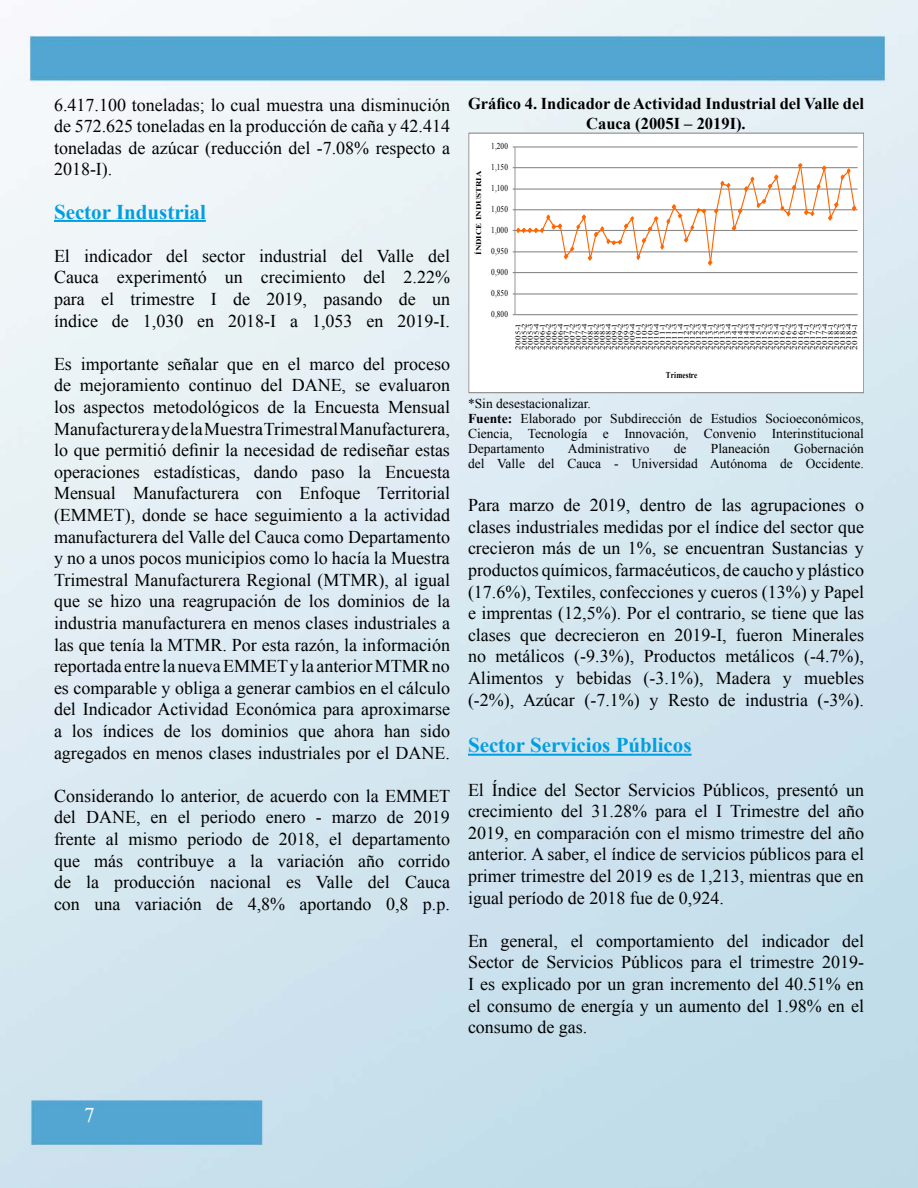
<style>
.page{position:relative;width:918px;height:1188px;background:#fff}
.page>*{position:absolute;margin:0;border:0;box-sizing:border-box;transform-origin:0 0}
.t1{font:700 21px "Times New Roman";color:#009ee0}
.t2{font:21px "Times New Roman";color:#fff}
.t3{font:18px/21.6px "Times New Roman";color:#000;text-align:justify}
.t4{font:700 16.5px/19.8px "Times New Roman";color:#000;text-align:center}
.t5{font:13.5px/15px "Times New Roman";color:#000}
.t6{font:9px "Times New Roman";letter-spacing:.04em;color:#000;scale:.81 1}
.t7{font:700 9px "Times New Roman";letter-spacing:.015em;color:#000;scale:.81 1}
.t8{font:7.2px/6px "Times New Roman";letter-spacing:.04em;color:#000;text-align:justify;scale:1.24 1}
.t9{font:700 7.2px "Times New Roman";letter-spacing:-.03em;color:#000;scale:1.24 1}
.s1{font-weight:700}
</style>
<div class="page">
<img style="left:0;top:0;width:918px;height:1188px">
<hr style="left:54px;top:220px;width:152px;height:2px;background:#009ee0">
<hr style="left:468px;top:754px;width:224px;height:2px;background:#009ee0">
<div style="left:469px;top:133px;width:394px;height:259px;background:#fff"></div>
<hr style="left:515px;top:314px;width:343px;height:1px;background:#898989">
<hr style="left:515px;top:294px;width:343px;height:1px;background:#898989">
<hr style="left:515px;top:272px;width:343px;height:1px;background:#898989">
<hr style="left:515px;top:252px;width:343px;height:1px;background:#898989">
<hr style="left:515px;top:209px;width:343px;height:1px;background:#898989">
<hr style="left:515px;top:189px;width:343px;height:1px;background:#898989">
<hr style="left:515px;top:167px;width:343px;height:1px;background:#898989">
<hr style="left:515px;top:147px;width:343px;height:1px;background:#898989">
<hr style="left:515px;top:147px;width:1px;height:168px;background:#898989">
<hr style="left:515px;top:230px;width:343px;height:1px;background:#898989">
<svg style="left:513px;top:163px;width:344px;height:103px"></svg>
<div style="left:469px;top:133px;width:395px;height:260px;border:1px solid #898989"></div>
<p class="t3" style="left:54px;top:94px;width:398px">6.417.100 toneladas; lo cual muestra una disminución de 572.625 toneladas en la producción de caña y 42.414 toneladas de azúcar (reducción del -7.08% respecto a 2018-I).</p>
<p class="t1" style="left:54px;top:197px;width:153px">Sector Industrial</p>
<p class="t3" style="left:54px;top:245px;width:398px">El indicador del sector industrial del Valle del Cauca experimentó un crecimiento del 2.22% para el trimestre I de 2019, pasando de un índice de 1,030 en 2018-I a 1,053 en 2019-I.</p>
<p class="t3" style="left:54px;top:353px;width:398px">Es importante señalar que en el marco del proceso de mejoramiento continuo del DANE, se evaluaron los aspectos metodológicos de la Encuesta Mensual Manufacturera y de la Muestra Trimestral Manufacturera, lo que permitió definir la necesidad de rediseñar estas operaciones estadísticas, dando paso la Encuesta Mensual Manufacturera con Enfoque Territorial (EMMET), donde se hace seguimiento a la actividad manufacturera del Valle del Cauca como Departamento y no a unos pocos municipios como lo hacía la Muestra Trimestral Manufacturera Regional (MTMR), al igual que se hizo una reagrupación de los dominios de la industria manufacturera en menos clases industriales a las que tenía la MTMR. Por esta razón, la información reportada entre la nueva EMMET y la anterior MTMR no es comparable y obliga a generar cambios en el cálculo del Indicador Actividad Económica para aproximarse a los índices de los dominios que ahora han sido agregados en menos clases industriales por el DANE.</p>
<p class="t3" style="left:54px;top:785px;width:398px">Considerando lo anterior, de acuerdo con la EMMET del DANE, en el periodo enero - marzo de 2019 frente al mismo periodo de 2018, el departamento que más contribuye a la variación año corrido de la producción nacional es Valle del Cauca con una variación de 4,8% aportando 0,8 p.p.</p>
<p class="t4" style="left:468px;top:93px;width:398px">Gráfico 4. Indicador de Actividad Industrial del Valle del<br>Cauca (2005I – 2019I).</p>
<p class="t9" style="left:474px;top:255px;width:69px;rotate:-90deg">ÍNDICE INDUSTRIA</p>
<p class="t6" style="left:491px;top:140px;width:22px">1,200</p>
<p class="t6" style="left:491px;top:161px;width:22px">1,150</p>
<p class="t6" style="left:491px;top:182px;width:22px">1,100</p>
<p class="t6" style="left:491px;top:203px;width:22px">1,050</p>
<p class="t6" style="left:491px;top:224px;width:22px">1,000</p>
<p class="t6" style="left:491px;top:245px;width:22px">0,950</p>
<p class="t6" style="left:491px;top:266px;width:22px">0,900</p>
<p class="t6" style="left:491px;top:287px;width:22px">0,850</p>
<p class="t6" style="left:491px;top:308px;width:22px">0,800</p>
<p class="t8" style="left:515px;top:350px;width:23px;rotate:-90deg">2005-1<br>2005-2<br>2005-3<br>2005-4<br>2006-1<br>2006-2<br>2006-3<br>2006-4<br>2007-1<br>2007-2<br>2007-3<br>2007-4<br>2008-1<br>2008-2<br>2008-3<br>2008-4<br>2009-1<br>2009-2<br>2009-3<br>2009-4<br>2010-1<br>2010-2<br>2010-3<br>2010-4<br>2011-1<br>2011-2<br>2011-3<br>2011-4<br>2012-1<br>2012-2<br>2012-3<br>2012-4<br>2013-1<br>2013-2<br>2013-3<br>2013-4<br>2014-1<br>2014-2<br>2014-3<br>2014-4<br>2015-1<br>2015-2<br>2015-3<br>2015-4<br>2016-1<br>2016-2<br>2016-3<br>2016-4<br>2017-1<br>2017-2<br>2017-3<br>2017-4<br>2018-1<br>2018-2<br>2018-3<br>2018-4<br>2019-1</p>
<p class="t7" style="left:666px;top:369px;width:40px">Trimestre</p>
<p class="t5" style="left:468px;top:396px;width:398px">*Sin desestacionalizar.<br><span class="s1">Fuente:</span> Elaborado por Subdirección de Estudios Socioeconómicos, Ciencia, Tecnología e Innovación, Convenio Interinstitucional Departamento</p>
<p class="t5" style="left:468px;top:441px;width:398px;text-align:right">Gobernación<br>del Valle del Cauca - Universidad Autónoma de Occidente.</p>
<p class="t3" style="left:468px;top:494px;width:398px">Para marzo de 2019, dentro de las agrupaciones o clases industriales medidas por el índice del sector que crecieron más de un 1%, se encuentran Sustancias y productos químicos, farmacéuticos, de caucho y plástico (17.6%), Textiles, confecciones y cueros (13%) y Papel e imprentas (12,5%). Por el contrario, se tiene que las clases que decrecieron en 2019-I, fueron Minerales no metálicos (-9.3%), Productos metálicos (-4.7%), Alimentos y bebidas (-3.1%), Madera y muebles (-2%), Azúcar (-7.1%) y Resto de industria (-3%).</p>
<p class="t1" style="left:468px;top:731px;width:225px">Sector Servicios Públicos</p>
<p class="t3" style="left:468px;top:779px;width:398px">El Índice del Sector Servicios Públicos, presentó un crecimiento del 31.28% para el I Trimestre del año 2019, en comparación con el mismo trimestre del año anterior. A saber, el índice de servicios públicos para el primer trimestre del 2019 es de 1,213, mientras que en igual período de 2018 fue de 0,924.</p>
<p class="t3" style="left:468px;top:930px;width:398px">En general, el comportamiento del indicador del Sector de Servicios Públicos para el trimestre 2019- I es explicado por un gran incremento del 40.51% en el consumo de energía y un aumento del 1.98% en el consumo de gas.</p>
<p class="t5" style="left:568px;top:441px;width:83px">Administrativo</p>
<p class="t5" style="left:674px;top:441px;width:14px">de</p>
<p class="t5" style="left:711px;top:441px;width:61px">Planeación</p>
<p class="t2" style="left:84px;top:1101px;width:12px">7</p>
</div>
